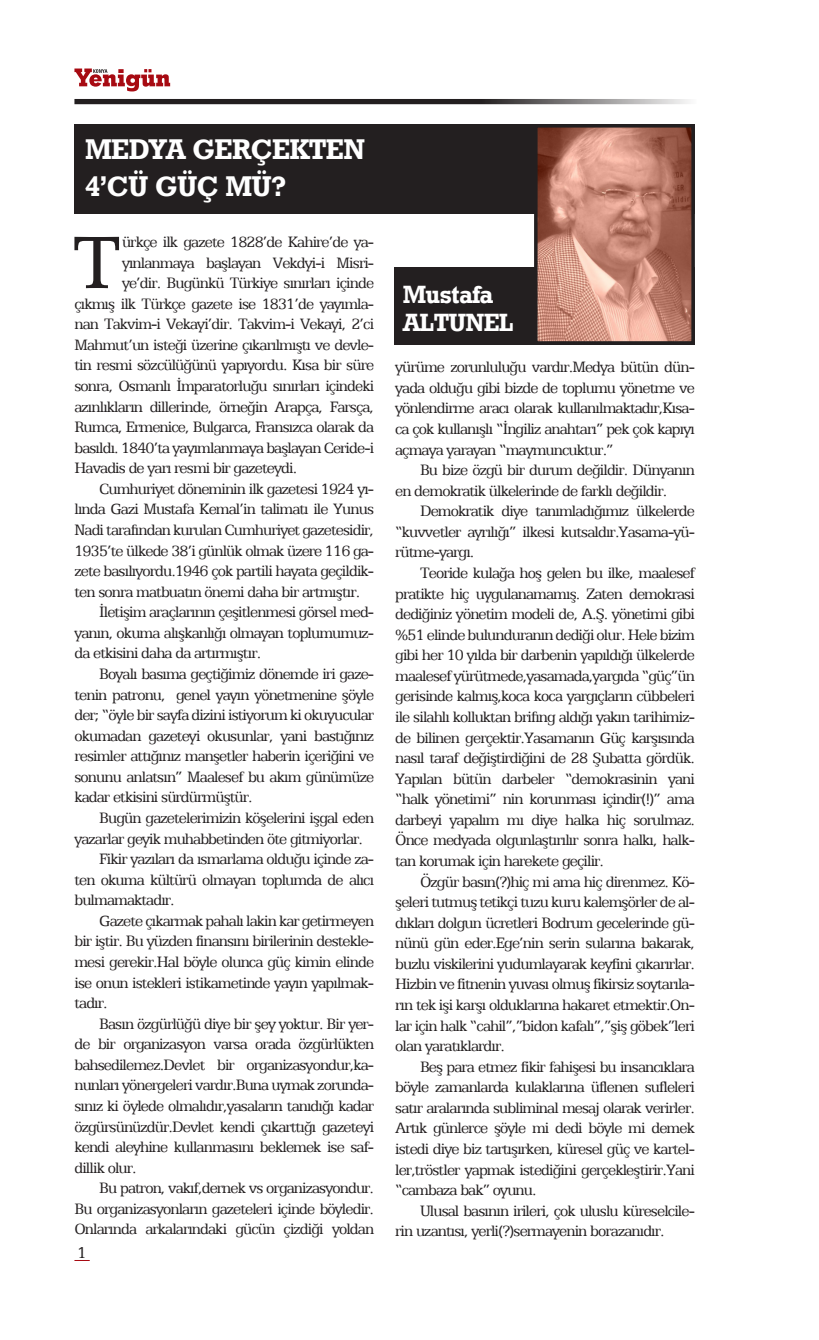
<style>
.page{position:relative;width:819px;height:1340px;background:#fff}
.page>*{position:absolute;margin:0;border:0;box-sizing:border-box;transform-origin:0 0}
.metin{font:83.65px "Egyptian 505 BT";color:#231f20}
.yatay_baslık{font:28px "Geometric Slab 712 BT Bold A";color:#fff}
.yatay_baslık-2{font:24.5px "Geometric Slab 712 BT Bold A";letter-spacing:-.01em;color:#fff}
.metin-2{font:17.5px "Egyptian 505 BT";color:#231f20}
.metin-3{font:16.62px/20.7px "Egyptian 505 BT";letter-spacing:-.055em;color:#231f20;text-align:justify}
</style>
<div class="page">
<svg style="left:74px;top:68px;width:96px;height:23px"></svg>
<svg style="left:74px;top:99px;width:615px;height:5px;background:#464344"></svg>
<svg style="left:74px;top:1260px;width:16px;height:1px"></svg>
<div style="left:74px;top:124px;width:620px;height:89px;background:#231f20"></div>
<div style="left:394px;top:267px;width:300px;height:78px;background:#231f20"></div>
<img style="left:539px;top:129px;width:150px;height:211px">
<div style="left:534px;top:124px;width:160px;height:221px;border:4px solid #231f20"></div>
<p class="yatay_baslık" style="left:85px;top:132px;width:281px">MEDYA GERÇEKTEN</p>
<p class="yatay_baslık" style="left:85px;top:169px;width:202px">4’CÜ GÜÇ MÜ?</p>
<p class="metin" style="left:72px;top:214px;width:50px">T</p>
<p class="metin-3" style="left:122px;top:231px;width:254px">ürkçe ilk gazete 1828’de Kahire’de ya-</p>
<p class="metin-3" style="left:122px;top:252px;width:254px">yınlanmaya başlayan Vekdyi-i Misri-</p>
<p class="metin-3" style="left:122px;top:272px;width:254px">ye’dir. Bugünkü Türkiye sınırları içinde</p>
<p class="metin-3" style="left:74px;top:293px;width:301px">çıkmış ilk Türkçe gazete ise 1831’de yayımla-</p>
<p class="metin-3" style="left:74px;top:313px;width:301px">nan Takvim-i Vekayi’dir. Takvim-i Vekayi, 2’ci</p>
<p class="metin-3" style="left:74px;top:334px;width:301px">Mahmut’un isteği üzerine çıkarılmıştı ve devle-</p>
<p class="metin-3" style="left:74px;top:355px;width:301px">tin resmi sözcülüğünü yapıyordu. Kısa bir süre</p>
<p class="metin-3" style="left:74px;top:375px;width:301px">sonra, Osmanlı İmparatorluğu sınırları içindeki</p>
<p class="metin-3" style="left:74px;top:396px;width:301px">azınlıkların dillerinde, örneğin Arapça, Farsça,</p>
<p class="metin-3" style="left:74px;top:416px;width:301px">Rumca, Ermenice, Bulgarca, Fransızca olarak da</p>
<p class="metin-3" style="left:74px;top:437px;width:301px">basıldı. 1840’ta yayımlanmaya başlayan Ceride-i</p>
<p class="metin-3" style="left:74px;top:457px;width:224px">Havadis de yarı resmi bir gazeteydi.</p>
<p class="metin-3" style="left:74px;top:478px;width:301px;text-indent:25px">Cumhuriyet döneminin ilk gazetesi 1924 yı&shy;lında Gazi Mustafa Kemal’in talimatı ile Yunus Nadi tarafından kurulan Cumhuriyet gazetesidir, 1935’te ülkede 38’i günlük olmak üzere 116 ga&shy;zete basılıyordu.1946 çok partili hayata geçildik&shy;ten sonra matbuatın önemi daha bir artmıştır.</p>
<p class="metin-3" style="left:74px;top:601px;width:301px;text-indent:25px">İletişim araçlarının çeşitlenmesi görsel med&shy;yanın, okuma alışkanlığı olmayan toplumumuz&shy;da etkisini daha da artırmıştır.</p>
<p class="metin-3" style="left:74px;top:663px;width:301px;text-indent:25px">Boyalı basıma geçtiğimiz dönemde iri gaze&shy;tenin patronu, genel yayın yönetmenine şöyle der; “öyle bir sayfa dizini istiyorum ki okuyucular okumadan gazeteyi okusunlar, yani bastığınız resimler attığınız manşetler haberin içeriğini ve sonunu anlatsın” Maalesef bu akım günümüze kadar etkisini sürdürmüştür.</p>
<p class="metin-3" style="left:74px;top:807px;width:301px;text-indent:25px">Bugün gazetelerimizin köşelerini işgal eden yazarlar geyik muhabbetinden öte gitmiyorlar.</p>
<p class="metin-3" style="left:74px;top:848px;width:301px;text-indent:25px">Fikir yazıları da ısmarlama olduğu içinde za&shy;ten okuma kültürü olmayan toplumda de alıcı bulmamaktadır.</p>
<p class="metin-3" style="left:74px;top:910px;width:301px;text-indent:25px">Gazete çıkarmak pahalı lakin kar getirmeyen bir iştir. Bu yüzden finansını birilerinin destekle&shy;mesi gerekir.Hal böyle olunca güç kimin elinde ise onun istekleri istikametinde yayın yapılmak&shy;tadır.</p>
<p class="metin-3" style="left:74px;top:1013px;width:301px;text-indent:25px">Basın özgürlüğü diye bir şey yoktur. Bir yer&shy;de bir organizasyon varsa orada özgürlükten bahsedilemez.Devlet bir organizasyondur,ka&shy;nunları yönergeleri vardır.Buna uymak zorunda&shy;sınız ki öylede olmalıdır,yasaların tanıdığı kadar özgürsünüzdür.Devlet kendi çıkarttığı gazeteyi kendi aleyhine kullanmasını beklemek ise saf&shy;dillik olur.</p>
<p class="metin-3" style="left:74px;top:1177px;width:301px;text-indent:25px">Bu patron, vakıf,dernek vs organizasyondur.<br>Bu organizasyonların gazeteleri içinde böyledir.<br>Onlarında arkalarındaki gücün çizdiği yoldan</p>
<p class="metin-2" style="left:77px;top:1242px;width:11px">1</p>
<p class="yatay_baslık-2" style="left:403px;top:279px;width:92px">Mustafa</p>
<p class="yatay_baslık-2" style="left:403px;top:307px;width:112px">ALTUNEL</p>
<p class="metin-3" style="left:395px;top:356px;width:301px">yürüme zorunluluğu vardır.Medya bütün dün&shy;yada olduğu gibi bizde de toplumu yönetme ve yönlendirme aracı olarak kullanılmaktadır,Kısa&shy;ca çok kullanışlı “İngiliz anahtarı” pek çok kapıyı açmaya yarayan “maymuncuktur.”</p>
<p class="metin-3" style="left:395px;top:459px;width:301px;text-indent:25px">Bu bize özgü bir durum değildir. Dünyanın en demokratik ülkelerinde de farklı değildir.</p>
<p class="metin-3" style="left:395px;top:500px;width:301px;text-indent:25px">Demokratik diye tanımladığımız ülkelerde “kuvvetler ayrılığı” ilkesi kutsaldır.Yasama-yü&shy;rütme-yargı.</p>
<p class="metin-3" style="left:395px;top:562px;width:301px;text-indent:25px">Teoride kulağa hoş gelen bu ilke, maalesef pratikte hiç uygulanamamış. Zaten demokrasi dediğiniz yönetim modeli de, A.Ş. yönetimi gibi %51 elinde bulunduranın dediği olur. Hele bizim gibi her 10 yılda bir darbenin yapıldığı ülkelerde maalesef yürütmede,yasamada,yargıda “güç”ün gerisinde kalmış,koca koca yargıçların cübbeleri ile silahlı kolluktan brifıng aldığı yakın tarihimiz&shy;de bilinen gerçektir.Yasamanın Güç karşısında nasıl taraf değiştirdiğini de 28 Şubatta gördük.<br>Yapılan bütün darbeler “demokrasinin yani “halk yönetimi” nin korunması içindir(!)” ama darbeyi yapalım mı diye halka hiç sorulmaz.<br>Önce medyada olgunlaştırılır sonra halkı, halk&shy;tan korumak için harekete geçilir.</p>
<p class="metin-3" style="left:395px;top:870px;width:301px;text-indent:25px">Özgür basın(?)hiç mi ama hiç direnmez. Kö&shy;şeleri tutmuş tetikçi tuzu kuru kalemşörler de al&shy;dıkları dolgun ücretleri Bodrum gecelerinde gü&shy;nünü gün eder.Ege’nin serin sularına bakarak, buzlu viskilerini yudumlayarak keyfini çıkarırlar.<br>Hizbin ve fitnenin yuvası olmuş fikirsiz soytarıla&shy;rın tek işi karşı olduklarına hakaret etmektir.On&shy;lar için halk “cahil”,”bidon kafalı”,”şiş göbek”leri olan yaratıklardır.</p>
<p class="metin-3" style="left:395px;top:1055px;width:301px;text-indent:25px">Beş para etmez fikir fahişesi bu insancıklara böyle zamanlarda kulaklarına üflenen sufleleri satır aralarında subliminal mesaj olarak verirler.<br>Artık günlerce şöyle mi dedi böyle mi demek istedi diye biz tartışırken, küresel güç ve kartel&shy;ler,tröstler yapmak istediğini gerçekleştirir.Yani “cambaza bak” oyunu.</p>
<p class="metin-3" style="left:395px;top:1199px;width:301px;text-indent:25px">Ulusal basının irileri, çok uluslu küreselcile&shy;rin uzantısı, yerli(?)sermayenin borazanıdır.</p>
</div>
